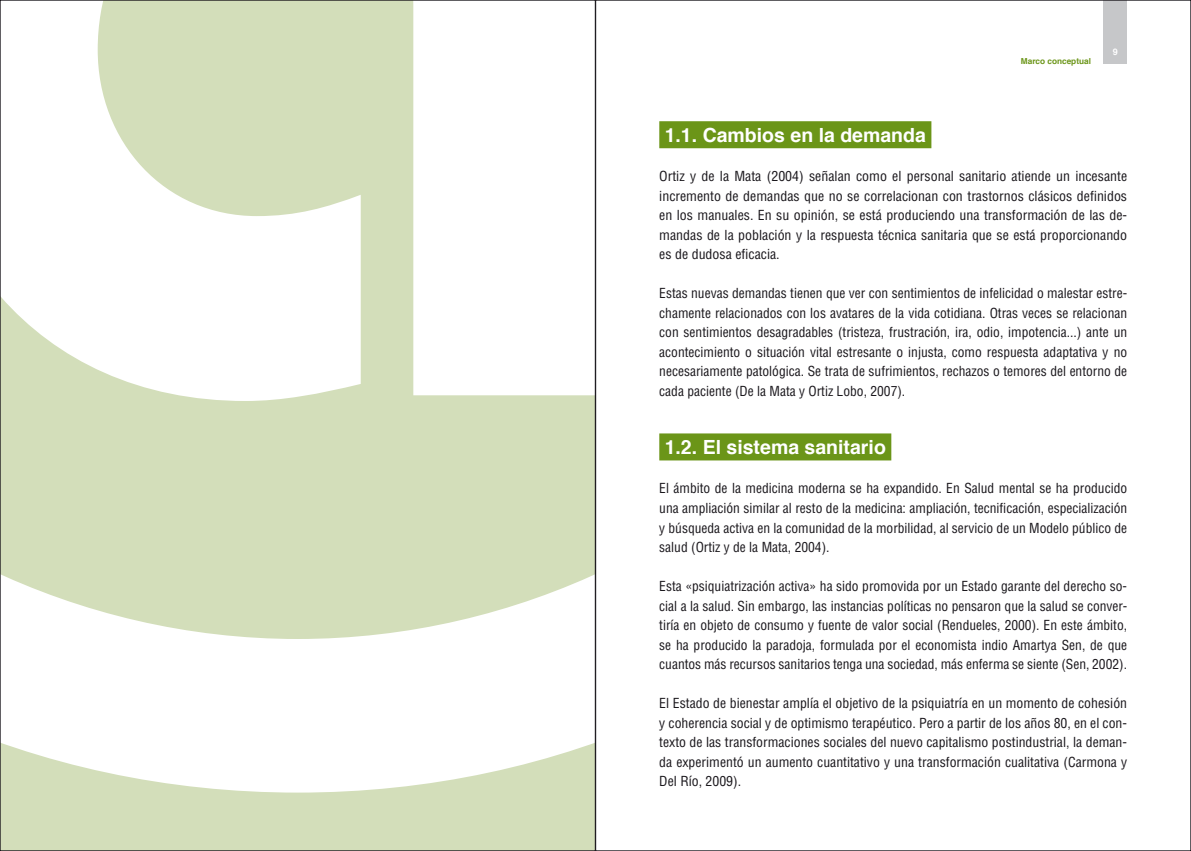
<style>
.page{position:relative;width:1191px;height:851px;background:#fff}
.page>*{position:absolute;margin:0;border:0;box-sizing:border-box;transform-origin:0 0}
.t1{font:700 19.5px "Helvetica";color:#fff}
.t2{font:condensed 13.5px/19.5px "Helvetica";color:#1a171c;text-align:justify}
.t3{font:700 9px "Helvetica";color:#fff}
.t4{font:700 8.25px "Helvetica";color:#6b9518}
</style>
<div class="page">
<div style="left:1103px;top:0;width:24px;height:64px;background:#c6c7c9"></div>
<div style="left:659px;top:121px;width:272px;height:27px;background:#6b9518"></div>
<div style="left:659px;top:433px;width:232px;height:27px;background:#6b9518"></div>
<div style="left:0;top:0;width:595px;height:850px;background:#d3deba"></div>
<svg style="left:2px;top:575px;width:591px;height:217px;fill:#fff"></svg>
<svg style="left:2px;top:2px;width:591px;height:399px;fill:#fff"></svg>
<p class="t4" style="left:1020px;top:54px;width:72px">Marco conceptual</p>
<p class="t3" style="left:1113px;top:45px;width:7px">9</p>
<h1 class="t1" style="left:664px;top:120px;width:263px">1.1. Cambios en la demanda</h1>
<p class="t2" style="left:659px;top:166px;width:469px">Ortiz y de la Mata (2004) señalan como el personal sanitario atiende un incesante incremento de demandas que no se correlacionan con trastornos clásicos definidos en los manuales. En su opinión, se está produciendo una transformación de las de&shy;mandas de la población y la respuesta técnica sanitaria que se está proporcionando es de dudosa eficacia.</p>
<p class="t2" style="left:659px;top:283px;width:469px">Estas nuevas demandas tienen que ver con sentimientos de infelicidad o malestar estre&shy;chamente relacionados con los avatares de la vida cotidiana. Otras veces se relacionan con sentimientos desagradables (tristeza, frustración, ira, odio, impotencia...) ante un acontecimiento o situación vital estresante o injusta, como respuesta adaptativa y no necesariamente patológica. Se trata de sufrimientos, rechazos o temores del entorno de cada paciente (De la Mata y Ortiz Lobo, 2007).</p>
<h1 class="t1" style="left:664px;top:432px;width:223px">1.2. El sistema sanitario</h1>
<p class="t2" style="left:659px;top:478px;width:469px">El ámbito de la medicina moderna se ha expandido. En Salud mental se ha producido una ampliación similar al resto de la medicina: ampliación, tecnificación, especialización y búsqueda activa en la comunidad de la morbilidad, al servicio de un Modelo público de salud (Ortiz y de la Mata, 2004).</p>
<p class="t2" style="left:659px;top:576px;width:469px">Esta «psiquiatrización activa» ha sido promovida por un Estado garante del derecho so&shy;cial a la salud. Sin embargo, las instancias políticas no pensaron que la salud se conver&shy;tiría en objeto de consumo y fuente de valor social (Rendueles, 2000). En este ámbito, se ha producido la paradoja, formulada por el economista indio Amartya Sen, de que cuantos más recursos sanitarios tenga una sociedad, más enferma se siente (Sen, 2002).</p>
<p class="t2" style="left:659px;top:693px;width:469px">El Estado de bienestar amplía el objetivo de la psiquiatría en un momento de cohesión y coherencia social y de optimismo terapéutico. Pero a partir de los años 80, en el con&shy;texto de las transformaciones sociales del nuevo capitalismo postindustrial, la deman&shy;da experimentó un aumento cuantitativo y una transformación cualitativa (Carmona y Del Río, 2009).</p>
</div>
